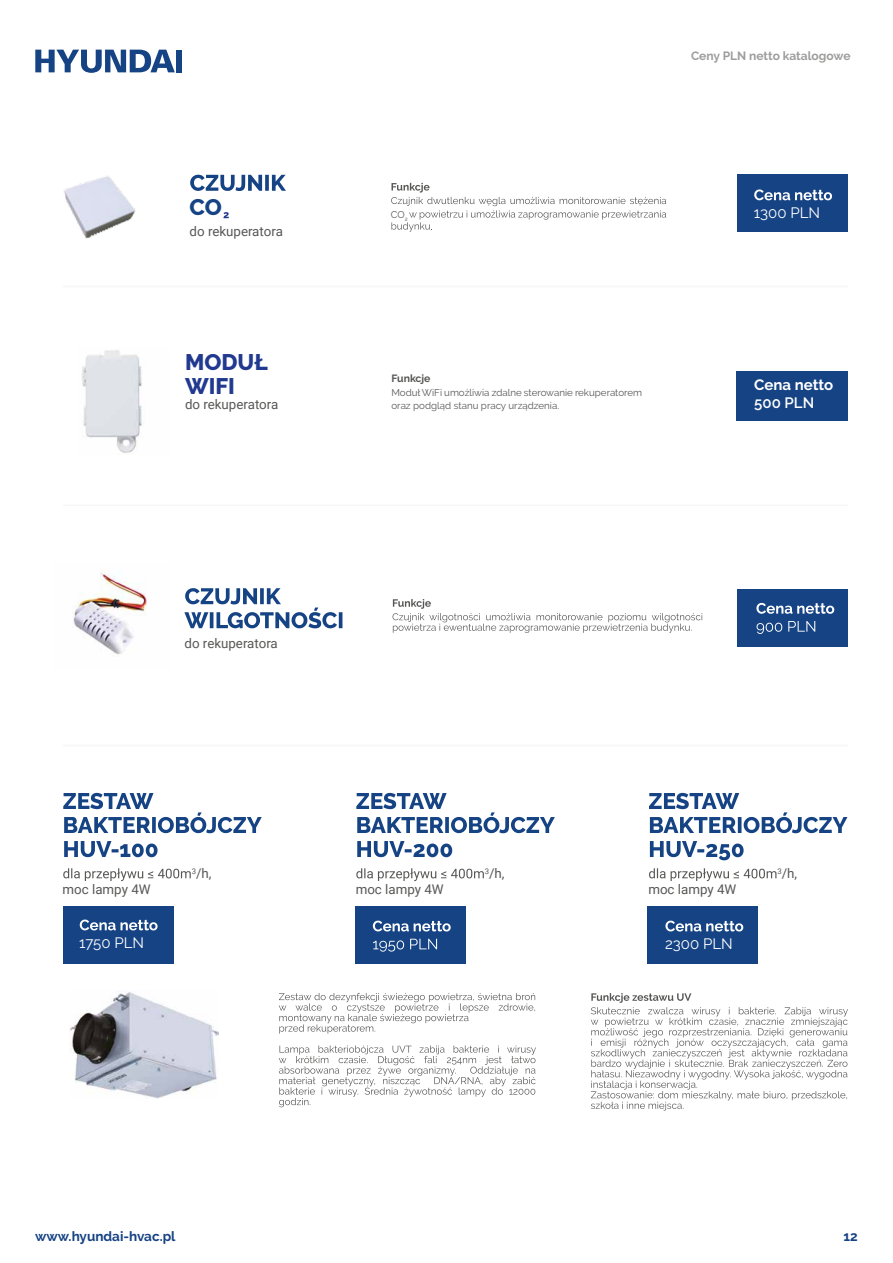
<style>
.page{position:relative;width:893px;height:1263px;background:#fff}
.page>*{position:absolute;margin:0;border:0;box-sizing:border-box;transform-origin:0 0}
.t1{font:800 22.5px/24px "Raleway";color:#213a8f}
.t2{font:800 22.5px "Raleway";color:#154384}
.t3{font:15px "Raleway";color:#fff}
.t4{font:700 15px "Raleway";color:#fff}
.t5{font:600 15px "Raleway";color:#fff}
.t6{font:700 13.5px "Raleway";color:#154284}
.t7{font:13.35px "Roboto";color:#575756}
.t8{font:700 12px "Raleway";color:#9d9d9c}
.t9{font:700 10.5px "Raleway";color:#575756}
.t10{font:9.75px/13.5px "Raleway";color:#575756}
</style>
<div class="page">
<div style="left:737px;top:371px;width:111px;height:50px;background:#154384"></div>
<svg style="left:35px;top:50px;width:140px;height:23px"></svg>
<div style="left:176px;top:50px;width:6px;height:22px;background:#154384"></div>
<div style="left:737px;top:174px;width:111px;height:57px;background:#154384"></div>
<div style="left:63px;top:907px;width:111px;height:57px;background:#154384"></div>
<div style="left:355px;top:907px;width:111px;height:57px;background:#154384"></div>
<div style="left:647px;top:907px;width:111px;height:57px;background:#154384"></div>
<div style="left:737px;top:589px;width:111px;height:57px;background:#154384"></div>
<svg style="left:184px;top:588px;width:158px;height:40px"></svg>
<svg style="left:392px;top:599px;width:310px;height:34px"></svg>
<img style="left:73px;top:570px;width:74px;height:84px">
<svg style="left:756px;top:603px;width:78px;height:11px"></svg>
<svg style="left:756px;top:621px;width:59px;height:13px"></svg>
<svg style="left:190px;top:175px;width:96px;height:16px"></svg>
<svg style="left:391px;top:183px;width:275px;height:49px"></svg>
<img style="left:64px;top:175px;width:72px;height:64px">
<svg style="left:754px;top:189px;width:78px;height:11px"></svg>
<svg style="left:223px;top:212px;width:6px;height:6px"></svg>
<svg style="left:63px;top:793px;width:199px;height:40px"></svg>
<svg style="left:64px;top:841px;width:94px;height:16px"></svg>
<svg style="left:63px;top:868px;width:128px;height:13px"></svg>
<svg style="left:591px;top:993px;width:257px;height:117px"></svg>
<img style="left:70px;top:992px;width:148px;height:107px">
<svg style="left:80px;top:919px;width:78px;height:11px"></svg>
<svg style="left:356px;top:793px;width:199px;height:40px"></svg>
<svg style="left:357px;top:841px;width:95px;height:16px"></svg>
<svg style="left:356px;top:868px;width:128px;height:13px"></svg>
<svg style="left:373px;top:921px;width:78px;height:10px"></svg>
<svg style="left:373px;top:939px;width:64px;height:13px"></svg>
<svg style="left:649px;top:793px;width:198px;height:40px"></svg>
<svg style="left:650px;top:841px;width:94px;height:19px"></svg>
<svg style="left:649px;top:868px;width:127px;height:13px"></svg>
<svg style="left:665px;top:921px;width:78px;height:10px"></svg>
<svg style="left:279px;top:993px;width:256px;height:41px"></svg>
<svg style="left:279px;top:1045px;width:257px;height:62px"></svg>
<hr style="left:63px;top:286px;width:785px;height:1px;background:#f6f6f6">
<hr style="left:63px;top:505px;width:785px;height:1px;background:#f6f6f6">
<hr style="left:63px;top:745px;width:785px;height:1px;background:#f6f6f6">
<img style="left:82px;top:350px;width:62px;height:103px">
<h1 class="t2" style="left:190px;top:194px;width:34px">CO</h1>
<p class="t7" style="left:190px;top:222px;width:95px">do rekuperatora</p>
<h1 class="t1" style="left:185px;top:350px;width:84px">MODUŁ<br>WIFI</h1>
<p class="t7" style="left:185px;top:395px;width:95px">do rekuperatora</p>
<p class="t8" style="left:691px;top:49px;width:161px">Ceny PLN netto katalogowe</p>
<p class="t10" style="left:391px;top:207px;width:18px">CO<sub>2</sub></p>
<p class="t3" style="left:754px;top:204px;width:68px">1300 PLN</p>
<p class="t9" style="left:391px;top:373px;width:41px">Funkcje</p>
<p class="t10" style="left:391px;top:386px;width:252px">ModułWiFi umożliwia zdalne sterowanie rekuperatorem oraz podgląd stanu pracy urządzenia.</p>
<p class="t4" style="left:754px;top:376px;width:80px">Cena netto</p>
<p class="t5" style="left:754px;top:394px;width:62px">500 PLN</p>
<p class="t7" style="left:185px;top:633px;width:95px">do rekuperatora</p>
<p class="t7" style="left:63px;top:880px;width:90px">moc lampy 4W</p>
<p class="t3" style="left:79px;top:934px;width:66px">1750 PLN</p>
<p class="t7" style="left:192px;top:864px;width:21px"><sup>3</sup>/h,</p>
<p class="t7" style="left:356px;top:880px;width:90px">moc lampy 4W</p>
<p class="t7" style="left:485px;top:864px;width:21px"><sup>3</sup>/h,</p>
<p class="t7" style="left:648px;top:880px;width:90px">moc lampy 4W</p>
<p class="t3" style="left:665px;top:935px;width:69px">2300 PLN</p>
<p class="t7" style="left:777px;top:864px;width:21px"><sup>3</sup>/h,</p>
<p class="t6" style="left:35px;top:1228px;width:142px">www.hyundai-hvac.pl</p>
<p class="t6" style="left:843px;top:1228px;width:16px">12</p>
</div>
